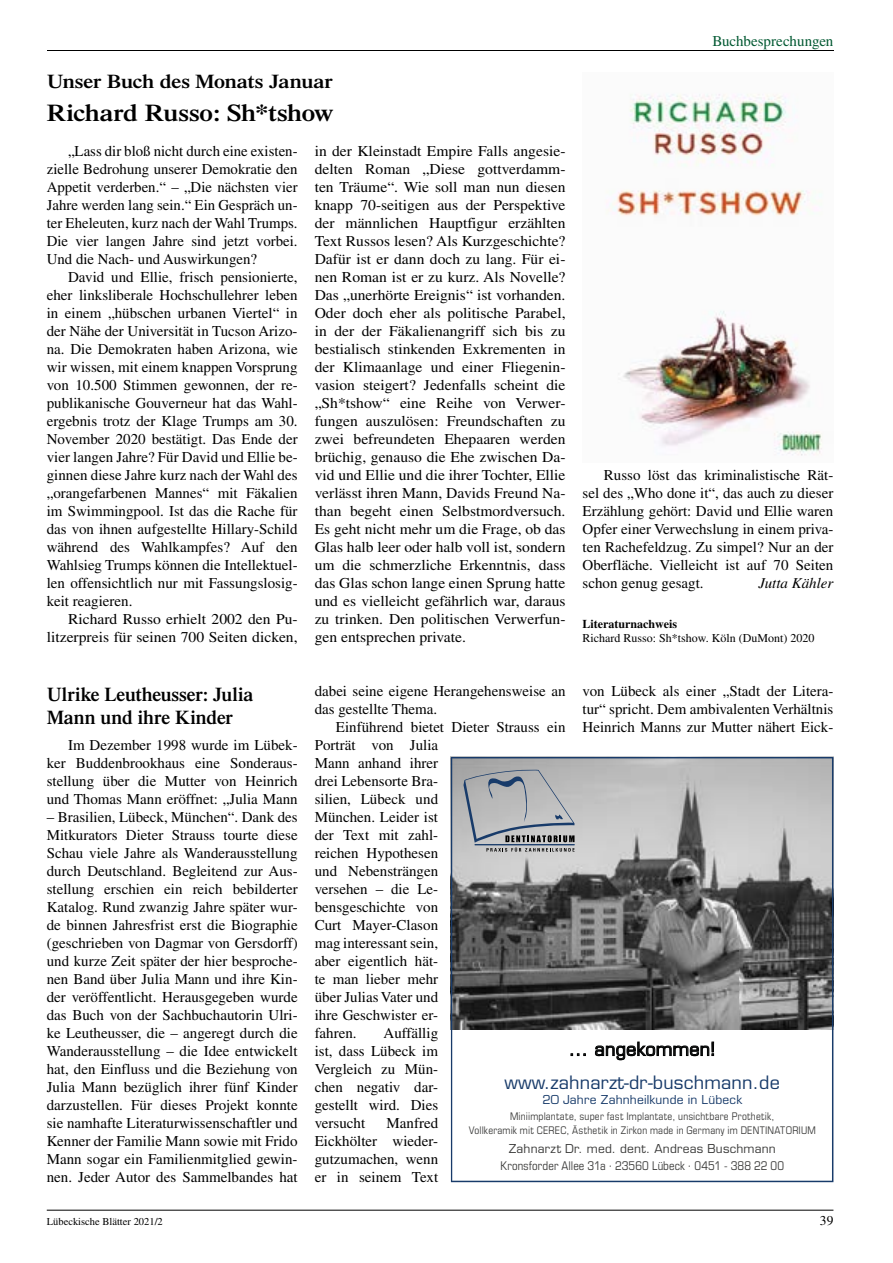
<style>
.page{position:relative;width:893px;height:1263px;background:#fff}
.page>*{position:absolute;margin:0;border:0;box-sizing:border-box;transform-origin:0 0}
.t1{font:600 24px "Times";letter-spacing:-.01em;color:#000;scale:1.12 1}
.t2{font:600 19.5px/23.4px "Times";letter-spacing:-.005em;color:#000}
.t3{font:600 19.5px "Times";letter-spacing:-.005em;color:#000;scale:1.12 1}
.t4{font:18px "Eurostile";letter-spacing:.01em;color:#183b6a}
.t5{font:18px "Eurostile";letter-spacing:.01em;color:#010202}
.t6{font:15px/18px "Times LT Std";color:#000;text-align:justify}
.t7{font:15px/18px "Times LT Std";color:#000;text-align:right;scale:1.04 1}
.t8{font:15px "Times";letter-spacing:-.005em;color:#005831}
.t9{font:italic 15px "Times LT Std";color:#000}
.t10{font:13.5px "Times";color:#000}
.t11{font:condensed 12px "Eurostile";letter-spacing:.005em;color:#3c3c3b}
.t12{font:12px "Times";color:#000}
.t13{font:12px "Eurostile";letter-spacing:.015em;color:#3c3c3b}
.t14{font:12px "Eurostile";letter-spacing:.015em;color:#183b6a}
.t15{font:700 12px "Times";color:#000}
.t16{font:condensed 10.5px/13.5px "Eurostile";letter-spacing:.02em;color:#3c3c3b;text-align:center}
.t17{font:10.5px "Times";color:#000}
</style>
<div class="page">
<hr style="left:47px;top:1210px;width:786px;height:1px;background:#000">
<hr style="left:47px;top:50px;width:786px;height:1px;background:#000">
<svg style="left:451px;top:757px;width:382px;height:425px"></svg>
<svg style="left:571px;top:1053px;width:15px;height:3px"></svg>
<svg style="left:595px;top:1041px;width:119px;height:19px"></svg>
<svg style="left:463px;top:769px;width:112px;height:83px"></svg>
<hr style="left:475px;top:844px;width:99px;height:1px;background:#183b6a">
<img style="left:607px;top:94px;width:215px;height:362px">
<h2 class="t3" style="left:47px;top:69px;width:257px">Unser Buch des Monats Januar</h2>
<h1 class="t1" style="left:47px;top:98px;width:258px">Richard Russo: Sh*tshow</h1>
<p class="t6" style="left:47px;top:142px;width:252px;text-indent:21px">„Lass dir bloß nicht durch eine existen&shy;zielle Bedrohung unserer Demokratie den Appetit verderben.“ – „Die nächsten vier Jahre werden lang sein.“ Ein Gespräch un&shy;ter Eheleuten, kurz nach der Wahl Trumps.<br>Die vier langen Jahre sind jetzt vorbei.<br>Und die Nach- und Auswirkungen?</p>
<p class="t6" style="left:47px;top:268px;width:252px;text-indent:21px">David und Ellie, frisch pensionierte, eher linksliberale Hochschullehrer leben in einem „hübschen urbanen Viertel“ in der Nähe der Universität in Tucson Arizo&shy;na. Die Demokraten haben Arizona, wie wir wissen, mit einem knappen Vorsprung von 10.500 Stimmen gewonnen, der re&shy;publikanische Gouverneur hat das Wahl&shy;ergebnis trotz der Klage Trumps am 30.<br>November 2020 bestätigt. Das Ende der vier langen Jahre? Für David und Ellie be&shy;ginnen diese Jahre kurz nach der Wahl des „orangefarbenen Mannes“ mit Fäkalien im Swimmingpool. Ist das die Rache für das von ihnen aufgestellte Hillary-Schild während des Wahlkampfes? Auf den Wahlsieg Trumps können die Intellektuel&shy;len offensichtlich nur mit Fassungslosig&shy;keit reagieren.</p>
<p class="t7" style="left:47px;top:610px;width:243px">Richard Russo erhielt 2002 den Pu&shy;litzerpreis für seinen 700 Seiten dicken,</p>
<p class="t7" style="left:315px;top:142px;width:243px;text-align:justify">in der Kleinstadt Empire Falls angesie&shy;delten Roman „Diese gottverdamm&shy;ten Träume“. Wie soll man nun diesen knapp 70-seitigen aus der Perspektive der männlichen Hauptfigur erzählten Text Russos lesen? Als Kurzgeschichte?<br>Dafür ist er dann doch zu lang. Für ei&shy;nen Roman ist er zu kurz. Als Novelle?<br>Das „unerhörte Ereignis“ ist vorhanden.<br>Oder doch eher als politische Parabel, in der der Fäkalienangriff sich bis zu bestialisch stinkenden Exkrementen in der Klimaanlage und einer Fliegenin&shy;vasion steigert? Jedenfalls scheint die „Sh*tshow“ eine Reihe von Verwer&shy;fungen auszulösen: Freundschaften zu zwei befreundeten Ehepaaren werden brüchig, genauso die Ehe zwischen Da&shy;vid und Ellie und die ihrer Tochter, Ellie verlässt ihren Mann, Davids Freund Na&shy;than begeht einen Selbstmordversuch.<br>Es geht nicht mehr um die Frage, ob das Glas halb leer oder halb voll ist, sondern um die schmerzliche Erkenntnis, dass das Glas schon lange einen Sprung hatte und es vielleicht gefährlich war, daraus zu trinken. Den politischen Verwerfun&shy;gen entsprechen private.</p>
<p class="t8" style="left:712px;top:32px;width:123px">Buchbesprechungen</p>
<p class="t6" style="left:583px;top:466px;width:252px;text-indent:21px">Russo löst das kriminalistische Rät&shy;sel des „Who done it“, das auch zu dieser Erzählung gehört: David und Ellie waren Opfer einer Verwechslung in einem priva&shy;ten Rachefeldzug. Zu simpel? Nur an der Oberfläche. Vielleicht ist auf 70 Seiten schon genug gesagt.</p>
<p class="t9" style="left:758px;top:575px;width:76px">Jutta Kähler</p>
<p class="t15" style="left:583px;top:617px;width:96px">Literaturnachweis</p>
<p class="t12" style="left:583px;top:631px;width:233px">Richard Russo: Sh*tshow. Köln (DuMont) 2020</p>
<h2 class="t2" style="left:47px;top:682px;width:208px">Ulrike Leutheusser: Julia<br>Mann und ihre Kinder</h2>
<p class="t6" style="left:47px;top:736px;width:252px;text-indent:21px">Im Dezember 1998 wurde im Lübec&shy;ker Buddenbrookhaus eine Sonderaus&shy;stellung über die Mutter von Heinrich und Thomas Mann eröffnet: „Julia Mann</p>
<p class="t6" style="left:47px;top:808px;width:252px">– Brasilien, Lübeck, München“. Dank des Mitkurators Dieter Strauss tourte diese Schau viele Jahre als Wanderausstellung durch Deutschland. Begleitend zur Aus&shy;stellung erschien ein reich bebilderter Katalog. Rund zwanzig Jahre später wur&shy;de binnen Jahresfrist erst die Biographie (geschrieben von Dagmar von Gersdorff) und kurze Zeit später der hier besproche&shy;nen Band über Julia Mann und ihre Kin&shy;der veröffentlicht. Herausgegeben wurde das Buch von der Sachbuchautorin Ulri&shy;ke Leutheusser, die – angeregt durch die Wanderausstellung – die Idee entwickelt hat, den Einfluss und die Beziehung von Julia Mann bezüglich ihrer fünf Kinder darzustellen. Für dieses Projekt konnte sie namhafte Literaturwissenschaftler und Kenner der Familie Mann sowie mit Frido Mann sogar ein Familienmitglied gewin&shy;nen. Jeder Autor des Sammelbandes hat</p>
<p class="t6" style="left:315px;top:682px;width:252px">dabei seine eigene Herangehensweise an das gestellte Thema.</p>
<p class="t6" style="left:315px;top:718px;width:252px;text-align:left;text-indent:21px">Einführend bietet Dieter Strauss ein<br>Porträt von Julia<br>Mann anhand ihrer<br>drei Lebensorte Bra-<br>silien, Lübeck und<br>München. Leider ist<br>der Text mit zahl-<br>reichen Hypothesen<br>und Nebensträngen<br>versehen – die Le-<br>bensgeschichte von<br>Curt Mayer-Clason<br>mag interessant sein,<br>aber eigentlich hät-<br>te man lieber mehr<br>über Julias Vater und<br>ihre Geschwister er-<br>fahren.</p>
<p class="t6" style="left:583px;top:682px;width:252px">von Lübeck als einer „Stadt der Litera&shy;tur“ spricht. Dem ambivalenten Verhältnis Heinrich Manns zur Mutter nähert Eick-</p>
<p class="t6" style="left:315px;top:1024px;width:125px;text-indent:69px">Auffällig ist, dass Lübeck im Vergleich zu Mün&shy;chen negativ dar&shy;gestellt wird. Dies versucht</p>
<p class="t5" style="left:569px;top:1038px;width:148px">... angekommen!</p>
<p class="t14" style="left:542px;top:1092px;width:201px">20 Jahre Zahnheilkunde in Lübeck</p>
<p class="t16" style="left:469px;top:1110px;width:349px">Miniimplantate, super fast Implantate, unsichtbare Prothetik,<br>Vollkeramik mit CEREC, Ästhetik in Zirkon made in Germany im DENTINATORIUM</p>
<p class="t4" style="left:504px;top:1071px;width:277px">www.zahnarzt-dr-buschmann.de</p>
<p class="t6" style="left:315px;top:1114px;width:125px;text-indent:72px">Manfred Eickhölter wieder&shy;gutzumachen, wenn er in seinem Text</p>
<p class="t13" style="left:509px;top:1142px;width:269px">Zahnarzt Dr. med. dent. Andreas Buschmann</p>
<p class="t11" style="left:500px;top:1158px;width:285px">Kronsforder Allee 31a · 23560 Lübeck · 0451 - 388 22 00</p>
<p class="t17" style="left:47px;top:1215px;width:118px">Lübeckische Blätter 2021/2</p>
<p class="t10" style="left:820px;top:1212px;width:15px">39</p>
</div>
